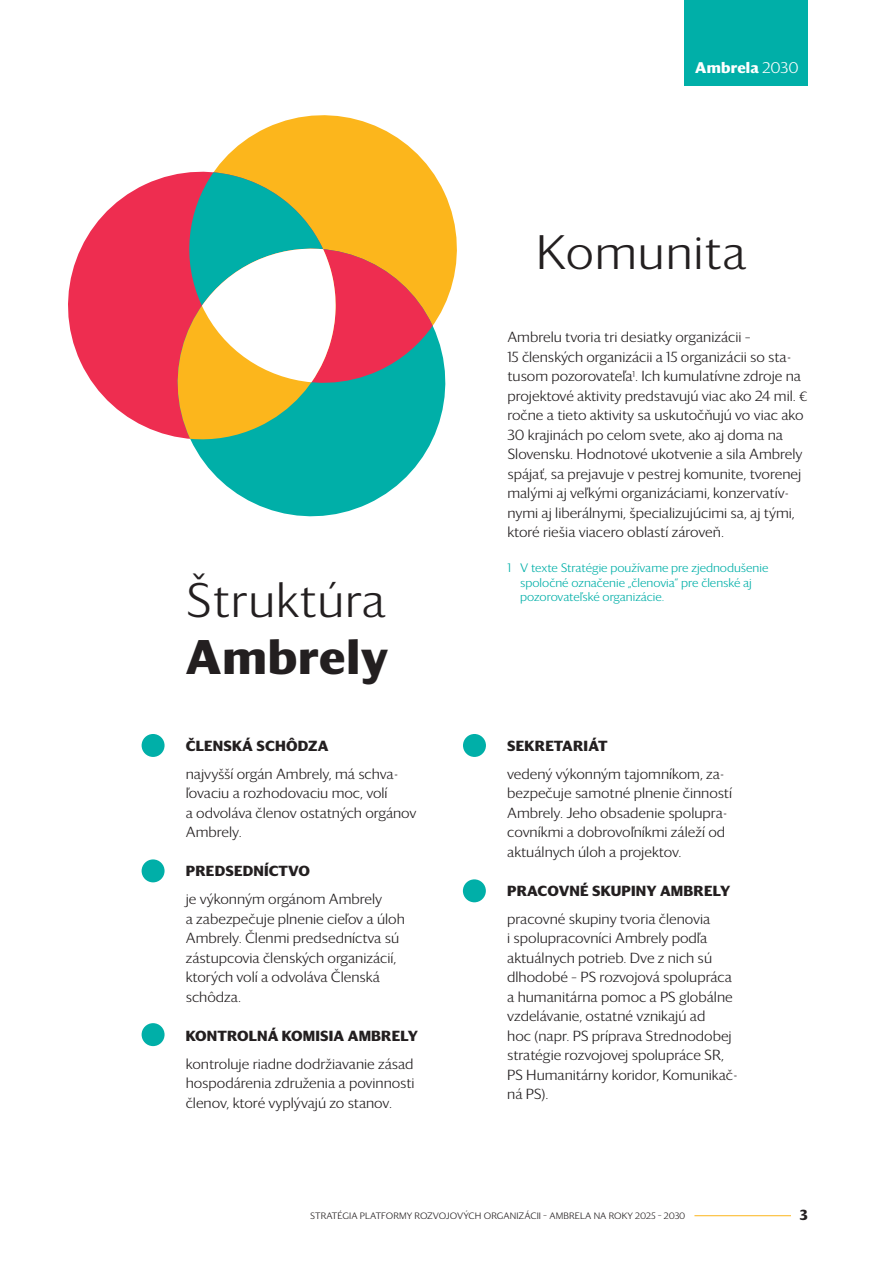
<style>
.page{position:relative;width:893px;height:1263px;background:#fff}
.page>*{position:absolute;margin:0;border:0;box-sizing:border-box;transform-origin:0 0}
.t1{font:300 47.1px/56.6px "Darby Sans";letter-spacing:.02em;color:#231f20}
.t2{font:700 15px "Darby Sans";letter-spacing:.015em;color:#fff}
.Text{font:300 14.25px/19.5px "Darby Sans";color:#231f20}
.Text-2{font:700 14.25px "Darby Sans";letter-spacing:.01em;color:#231f20}
.Text-3{font:300 12px/14.4px "Darby Sans";color:#00afa8}
.Text-4{font:300 9px "Darby Sans";letter-spacing:.01em;color:#231f20}
.s1{font-weight:300}
.s2{font-weight:700}
</style>
<div class="page">
<svg style="left:230px;top:115px;width:226px;height:115px;fill:#fcb61c"></svg>
<svg style="left:68px;top:153px;width:286px;height:280px;fill:#ee2d50"></svg>
<svg style="left:191px;top:230px;width:266px;height:287px;fill:#00afa8"></svg>
<div style="left:142px;top:734px;width:23px;height:23px;background:#00afa8;border-radius:50%"></div>
<div style="left:142px;top:859px;width:23px;height:23px;background:#00afa8;border-radius:50%"></div>
<div style="left:142px;top:1023px;width:23px;height:23px;background:#00afa8;border-radius:50%"></div>
<div style="left:463px;top:734px;width:23px;height:23px;background:#00afa8;border-radius:50%"></div>
<div style="left:463px;top:879px;width:23px;height:23px;background:#00afa8;border-radius:50%"></div>
<div style="left:685px;top:0;width:123px;height:85px;background:#00afa8"></div>
<hr style="left:694px;top:1215px;width:97px;height:1px;background:#fcb61c">
<svg style="left:159px;top:172px;width:274px;height:269px"></svg>
<p class="t2" style="left:695px;top:56px;width:105px">Ambrela <span class="s1">2030</span></p>
<p class="t1" style="left:536px;top:222px;width:212px">Komunita</p>
<p class="t1" style="left:186px;top:571px;width:203px">Štruktúra<br><span class="s2">Ambrely</span></p>
<p class="Text-2" style="left:186px;top:735px;width:144px">ČLENSKÁ SCHÔDZA</p>
<p class="Text" style="left:186px;top:764px;width:232px">najvyšší orgán Ambrely, má schva&shy;ľovaciu a rozhodovaciu moc, volí<br>a odvoláva členov ostatných orgánov<br>Ambrely.</p>
<p class="Text-2" style="left:186px;top:860px;width:126px">PREDSEDNÍCTVO</p>
<p class="Text" style="left:186px;top:889px;width:221px">je výkonným orgánom Ambrely<br>a zabezpečuje plnenie cieľov a úloh<br>Ambrely. Členmi predsedníctva sú zástupcovia členských organizácií, ktorých volí a odvoláva Členská schôdza.</p>
<p class="Text-2" style="left:186px;top:1025px;width:233px">KONTROLNÁ KOMISIA AMBRELY</p>
<p class="Text" style="left:186px;top:1054px;width:230px;text-align:justify">kontroluje riadne dodržiavanie zásad hospodárenia združenia a povinnosti členov, ktoré vyplývajú zo stanov.</p>
<p class="Text" style="left:507px;top:327px;width:302px">Ambrelu tvoria tri desiatky organizácii –<br>15 členských organizácii a 15 organizácii so sta&shy;tusom pozorovateľa<sup>1</sup>. Ich kumulatívne zdroje na projektové aktivity predstavujú viac ako 24 mil. € ročne a tieto aktivity sa uskutočňujú vo viac ako 30 krajinách po celom svete, ako aj doma na Slovensku. Hodnotové ukotvenie a sila Ambrely spájať, sa prejavuje v pestrej komunite, tvorenej malými aj veľkými organizáciami, konzervatív&shy;nymi aj liberálnymi, špecializujúcimi sa, aj tými, ktoré riešia viacero oblastí zároveň.</p>
<p class="Text-3" style="left:520px;top:560px;width:250px;text-indent:-13px">1 V texte Stratégie používame pre zjednodušenie spoločné označenie „členovia“ pre členské aj pozorovateľské organizácie.</p>
<p class="Text-2" style="left:507px;top:735px;width:102px">SEKRETARIÁT</p>
<p class="Text" style="left:507px;top:764px;width:226px">vedený výkonným tajomníkom, za&shy;bezpečuje samotné plnenie činností Ambrely. Jeho obsadenie spolupra&shy;covníkmi a dobrovoľníkmi záleží od aktuálnych úloh a projektov.</p>
<p class="Text-2" style="left:507px;top:880px;width:224px">PRACOVNÉ SKUPINY AMBRELY</p>
<p class="Text" style="left:507px;top:909px;width:232px">pracovné skupiny tvoria členovia<br>i spolupracovníci Ambrely podľa aktuálnych potrieb. Dve z nich sú dlhodobé – PS rozvojová spolupráca a humanitárna pomoc a PS globálne vzdelávanie, ostatné vznikajú ad<br>hoc (napr. PS príprava Strednodobej stratégie rozvojovej spolupráce SR,<br>PS Humanitárny koridor, Komunikač&shy;ná PS).</p>
<p class="Text-4" style="left:310px;top:1209px;width:377px">STRATÉGIA PLATFORMY ROZVOJOVÝCH ORGANIZÁCII – AMBRELA NA ROKY 2025 – 2030</p>
<p class="Text-2" style="left:800px;top:1204px;width:9px">3</p>
</div>
